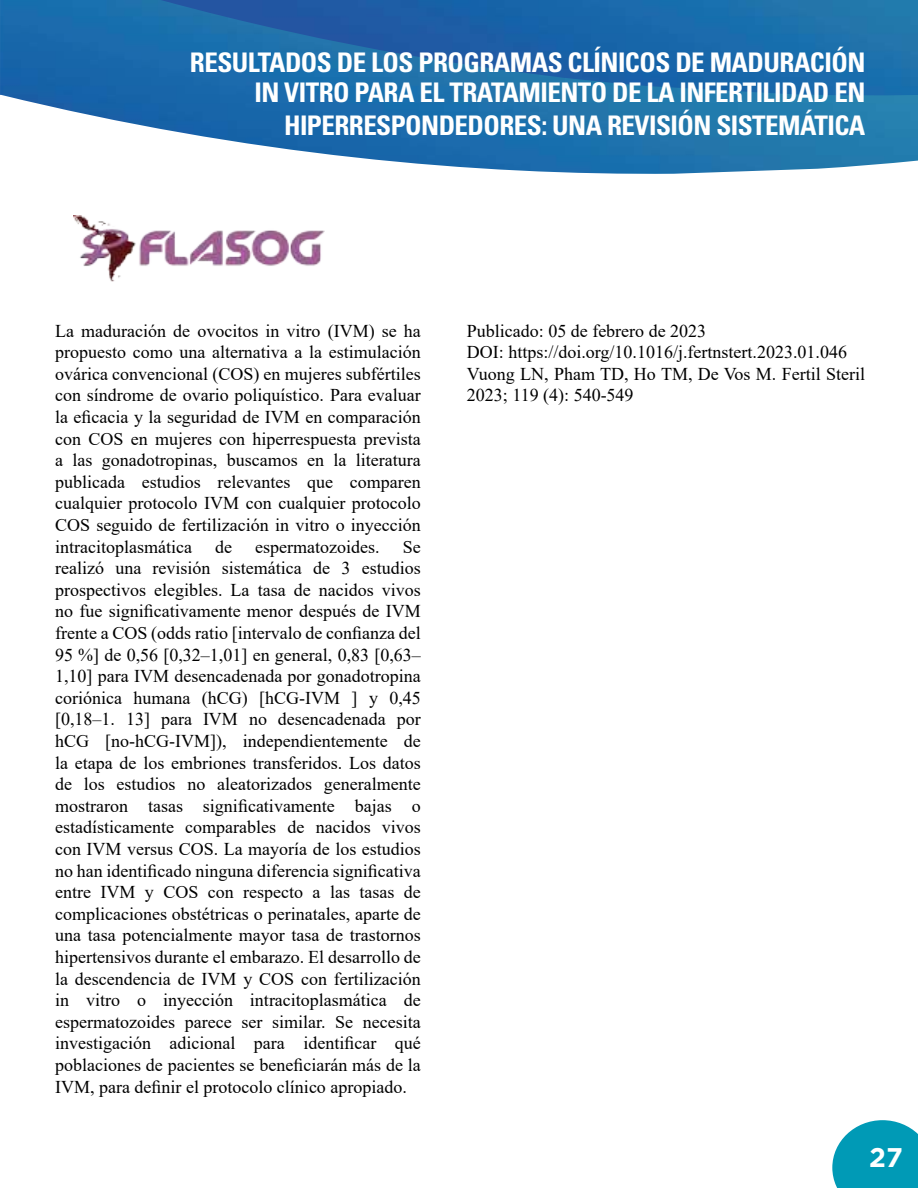
<style>
.page{position:relative;width:918px;height:1188px;background:#fff}
.page>*{position:absolute;margin:0;border:0;box-sizing:border-box;transform-origin:0 0}
.t1{font:700 condensed 27px/30px "Univers LT Std";letter-spacing:-.02em;color:#fff;text-align:right}
.t2{font:700 27px "Gotham";color:#fff}
.t3{font:18px/21.6px "Times New Roman";color:#000;text-align:justify}
</style>
<div class="page">
<svg style="left:832px;top:1120px;width:86px;height:68px;background:#20a6bf"></svg>
<img style="left:0;top:0;width:918px;height:174px">
<img style="left:161px;top:0;width:757px;height:96px">
<img style="left:73px;top:216px;width:251px;height:66px">
<h1 class="t1" style="left:190px;top:48px;width:677px">RESULTADOS DE LOS PROGRAMAS CLÍNICOS DE MADURACIÓN<br>IN VITRO PARA EL TRATAMIENTO DE LA INFERTILIDAD EN</h1>
<h1 class="t1" style="left:284px;top:110px;width:583px">HIPERRESPONDEDORES: UNA REVISIÓN SISTEMÁTICA</h1>
<p class="t3" style="left:55px;top:319px;width:367px">La maduración de ovocitos in vitro (IVM) se ha propuesto como una alternativa a la estimulación ovárica convencional (COS) en mujeres subfértiles con síndrome de ovario poliquístico. Para evaluar la eficacia y la seguridad de IVM en comparación con COS en mujeres con hiperrespuesta prevista a las gonadotropinas, buscamos en la literatura publicada estudios relevantes que comparen cualquier protocolo IVM con cualquier protocolo COS seguido de fertilización in vitro o inyección intracitoplasmática</p>
<p class="t3" style="left:215px;top:535px;width:18px">de</p>
<p class="t3" style="left:255px;top:535px;width:126px">espermatozoides.</p>
<p class="t3" style="left:55px;top:535px;width:367px;text-indent:348px">Se realizó una revisión sistemática de 3 estudios prospectivos elegibles. La tasa de nacidos vivos no fue significativamente menor después de IVM frente a COS (odds ratio [intervalo de confianza del 95 %] de 0,56 [0,32–1,01] en general, 0,83 [0,63– 1,10] para IVM desencadenada por gonadotropina coriónica humana (hCG) [hCG-IVM ] y 0,45 [0,18–1. 13] para IVM no desencadenada por hCG [no-hCG-IVM]), independientemente de la etapa de los embriones transferidos. Los datos de los estudios no aleatorizados generalmente mostraron tasas significativamente bajas o estadísticamente comparables de nacidos vivos con IVM versus COS. La mayoría de los estudios no han identificado ninguna diferencia significativa entre IVM y COS con respecto a las tasas de complicaciones obstétricas o perinatales, aparte de una tasa potencialmente mayor tasa de trastornos hipertensivos durante el embarazo. El desarrollo de la descendencia de IVM y COS con fertilización in vitro o inyección intracitoplasmática de espermatozoides parece ser similar. Se necesita investigación adicional para identificar qué poblaciones de pacientes se beneficiarán más de la IVM, para definir el protocolo clínico apropiado.</p>
<p class="t3" style="left:467px;top:319px;width:400px;text-align:left">Publicado: 05 de febrero de 2023<br>DOI: https://doi.org/10.1016/j.fertnstert.2023.01.046<br>Vuong LN, Pham TD, Ho TM, De Vos M. Fertil Steril 2023; 119 (4): 540-549</p>
<h1 class="t2" style="left:869px;top:1141px;width:35px">27</h1>
</div>
